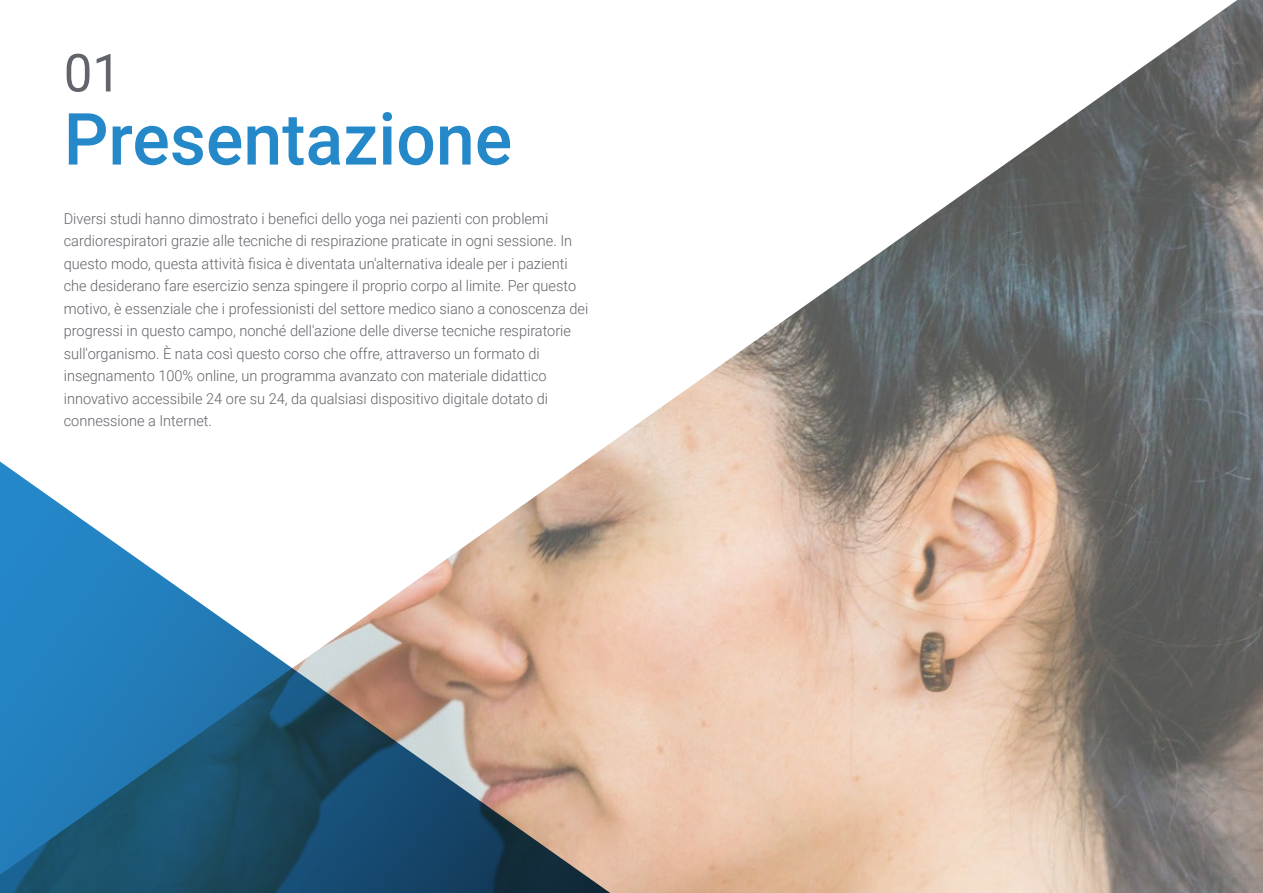
<style>
.page{position:relative;width:1263px;height:893px;background:#fff}
.page>*{position:absolute;margin:0;border:0;box-sizing:border-box;transform-origin:0 0}
.t1{font:500 72px "Roboto";color:#2488c9}
.t2{font:52.5px "Roboto";color:#61646a}
.t3{font:300 15px/22.5px "Roboto";color:#61646a}
</style>
<div class="page">
<img style="left:607px;top:0;width:656px;height:893px">
<svg style="left:0;top:446px;width:640px;height:447px"></svg>
<h2 class="t2" style="left:64px;top:36px;width:59px">01</h2>
<h1 class="t1" style="left:64px;top:89px;width:450px">Presentazione</h1>
<p class="t3" style="left:64px;top:207px;width:526px">Diversi studi hanno dimostrato i benefici dello yoga nei pazienti con problemi cardiorespiratori grazie alle tecniche di respirazione praticate in ogni sessione. In questo modo, questa attività fisica è diventata un'alternativa ideale per i pazienti che desiderano fare esercizio senza spingere il proprio corpo al limite. Per questo motivo, è essenziale che i professionisti del settore medico siano a conoscenza dei progressi in questo campo, nonché dell'azione delle diverse tecniche respiratorie sull'organismo. È nata così questo corso che offre, attraverso un formato di insegnamento 100% online, un programma avanzato con materiale didattico innovativo accessibile 24 ore su 24, da qualsiasi dispositivo digitale dotato di connessione a Internet.</p>
</div>
